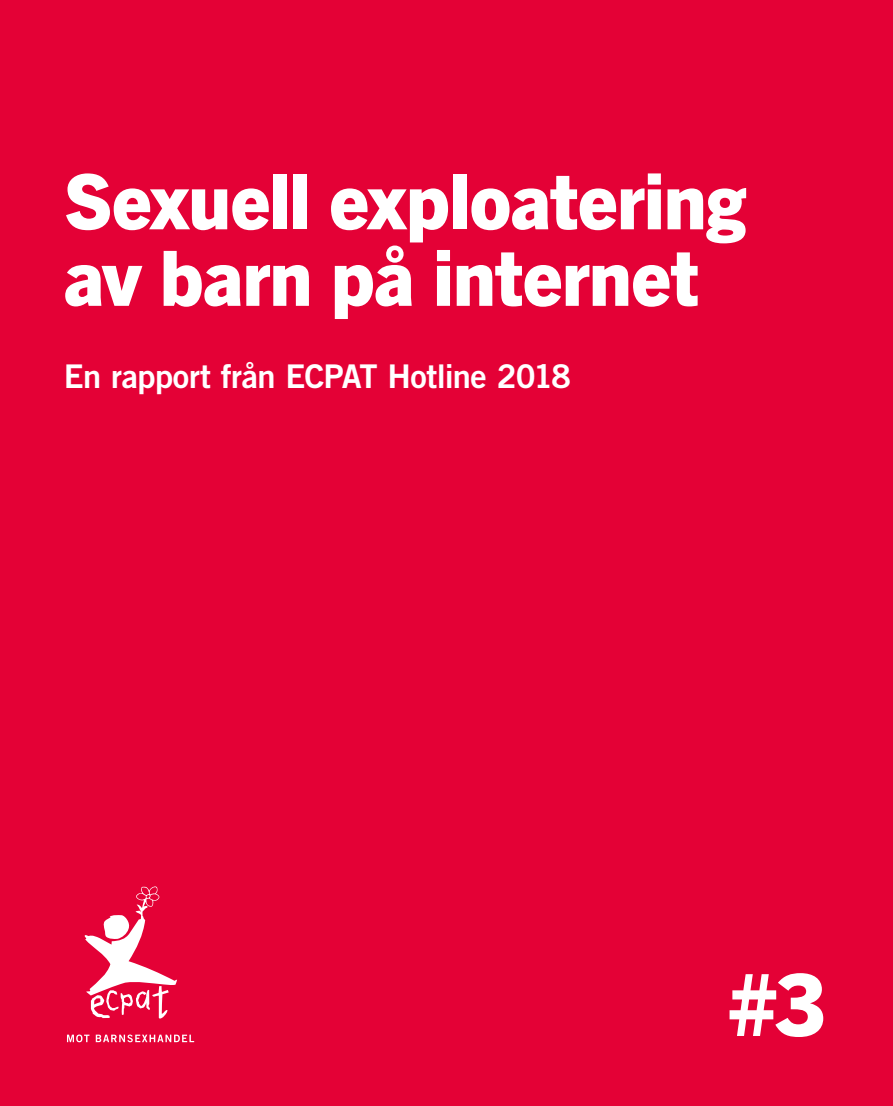
<style>
.page{position:relative;width:893px;height:1106px;background:#e40136}
.page>*{position:absolute;margin:0;border:0;box-sizing:border-box;transform-origin:0 0}
.t1{font:800 86.1px "Trade Gothic Next LT Pro";color:#fff}
.t2{font:800 76.5px/76.5px "Trade Gothic Next LT Pro";letter-spacing:-.01em;color:#fff}
.t3{font:32.7px "Trade Gothic LT Std Bd 2";letter-spacing:-.02em;color:#fff}
</style>
<div class="page">
<svg style="left:84px;top:886px;width:93px;height:132px"></svg>
<svg style="left:67px;top:1034px;width:22px;height:8px"></svg>
<svg style="left:96px;top:1034px;width:98px;height:8px"></svg>
<p class="t2" style="left:64px;top:158px;width:683px">Sexuell exploatering av barn på internet</p>
<p class="t3" style="left:64px;top:356px;width:509px">En rapport från ECPAT Hotline 2018</p>
<p class="t1" style="left:727px;top:944px;width:101px">#3</p>
</div>
